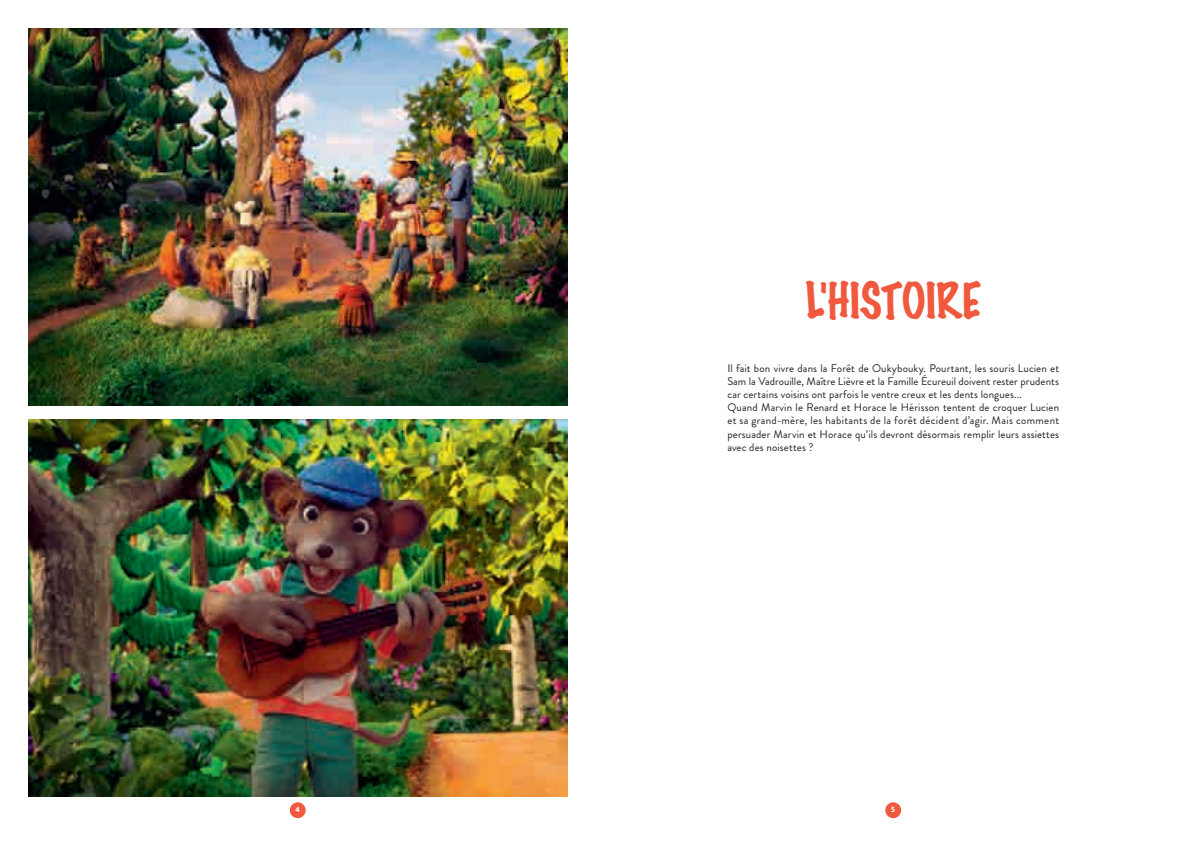
<style>
.page{position:relative;width:1191px;height:842px;background:#fff}
.page>*{position:absolute;margin:0;border:0;box-sizing:border-box;transform-origin:0 0}
.t1{font:100 45px "Marker Felt";letter-spacing:-.01em;color:#f0593e}
.t2{font:11px/13.2px "Brandon Grotesque";letter-spacing:.01em;color:#231f20}
.t3{font:900 7.7px "Brandon Grotesque";color:#fff;scale:.95 1}
</style>
<div class="page">
<div style="left:290px;top:802px;width:16px;height:16px;background:#f0593e;border-radius:50%"></div>
<div style="left:885px;top:802px;width:16px;height:16px;background:#f0593e;border-radius:50%"></div>
<img style="left:28px;top:28px;width:539px;height:377px">
<img style="left:28px;top:420px;width:539px;height:377px">
<p class="t1" style="left:805px;top:265px;width:177px">L'HISTOIRE</p>
<p class="t2" style="left:727px;top:361px;width:333px">Il fait bon vivre dans la Forêt de Oukybouky. Pourtant, les souris Lucien et</p>
<p class="t2" style="left:727px;top:374px;width:333px">Sam la Vadrouille, Maître Lièvre et la Famille Écureuil doivent rester prudents car certains voisins ont parfois le ventre creux et les dents longues...</p>
<p class="t2" style="left:727px;top:401px;width:333px;text-align:justify">Quand Marvin le Renard et Horace le Hérisson tentent de croquer Lucien et sa grand-mère, les habitants de la forêt décident d’agir. Mais comment persuader Marvin et Horace qu’ils devront désormais remplir leurs assiettes avec des noisettes ?</p>
<p class="t3" style="left:295px;top:804px;width:6px">4</p>
<p class="t3" style="left:891px;top:804px;width:6px">5</p>
</div>
